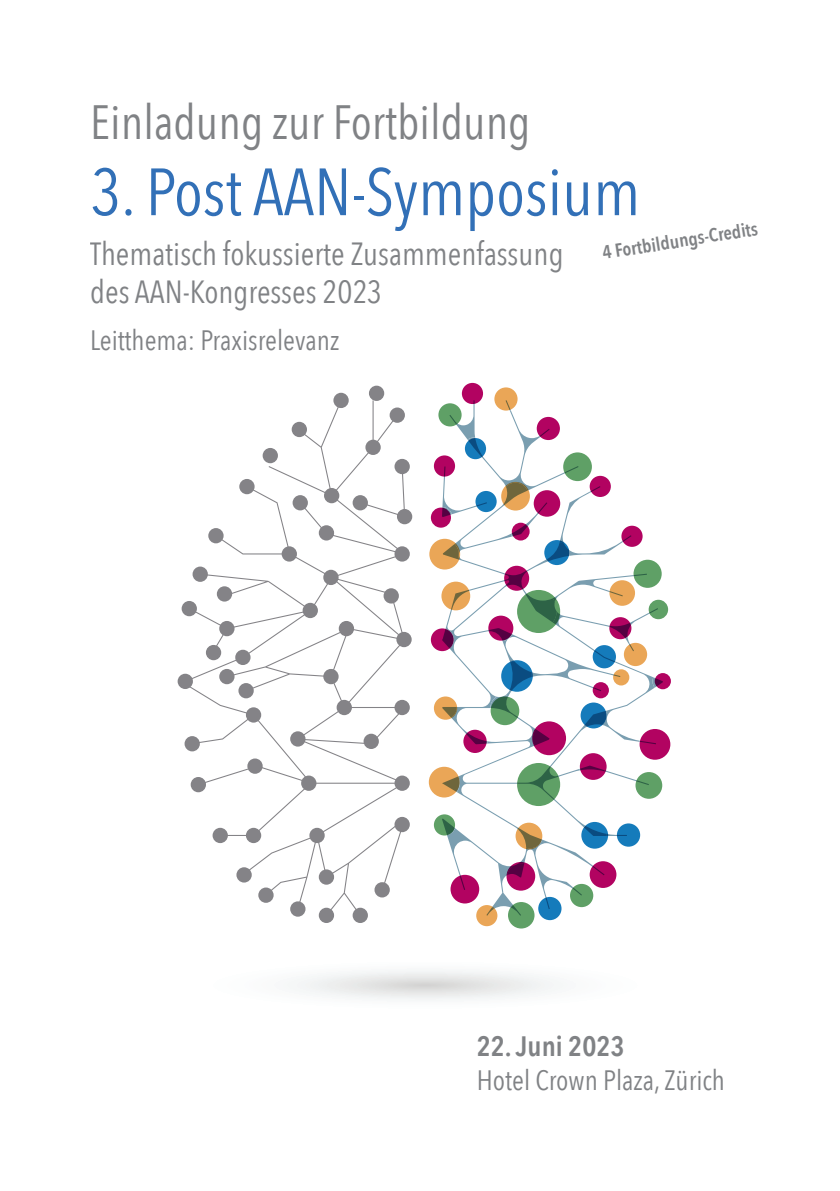
<style>
.page{position:relative;width:840px;height:1191px;background:#fff}
.page>*{position:absolute;margin:0;border:0;box-sizing:border-box;transform-origin:0 0}
.t1{font:66px "Avenir Next Condensed";color:#3270b7}
.t2{font:48px "Avenir Next Condensed";color:#808285}
.t3{font:32px/38px "Avenir Next Condensed";color:#808285}
.t4{font:28px "Avenir Next Condensed";color:#808285}
.t5{font:600 28px "Avenir Next Condensed";color:#808285}
.t6{font:600 18.8px "Avenir Next Condensed";color:#808285}
</style>
<div class="page">
<svg style="left:297px;top:971px;width:257px;height:29px"></svg>
<div style="left:538px;top:897px;width:23px;height:23px;background:#157bbb;border-radius:50%"></div>
<div style="left:428px;top:766px;width:31px;height:31px;background:#eaa657;border-radius:50%"></div>
<div style="left:476px;top:905px;width:21px;height:21px;background:#eaa657;border-radius:50%"></div>
<svg style="left:433px;top:814px;width:22px;height:21px"></svg>
<div style="left:507px;top:902px;width:27px;height:26px;background:#5fa066;border-radius:50%"></div>
<div style="left:639px;top:729px;width:31px;height:30px;background:#b20361;border-radius:50%"></div>
<div style="left:429px;top:539px;width:31px;height:30px;background:#eaa657;border-radius:50%"></div>
<svg style="left:441px;top:581px;width:29px;height:29px"></svg>
<div style="left:433px;top:696px;width:24px;height:23px;background:#eaa657;border-radius:50%"></div>
<div style="left:635px;top:772px;width:27px;height:27px;background:#5fa066;border-radius:50%"></div>
<div style="left:633px;top:560px;width:28px;height:28px;background:#5fa066;border-radius:50%"></div>
<div style="left:430px;top:628px;width:23px;height:23px;background:#b20361;border-radius:50%"></div>
<div style="left:430px;top:507px;width:20px;height:20px;background:#b20361;border-radius:50%"></div>
<div style="left:433px;top:455px;width:22px;height:21px;background:#b20361;border-radius:50%"></div>
<div style="left:461px;top:383px;width:22px;height:21px;background:#b20361;border-radius:50%"></div>
<div style="left:438px;top:403px;width:23px;height:23px;background:#5fa066;border-radius:50%"></div>
<div style="left:494px;top:387px;width:23px;height:23px;background:#eaa657;border-radius:50%"></div>
<div style="left:648px;top:600px;width:19px;height:19px;background:#5fa066;border-radius:50%"></div>
<div style="left:654px;top:673px;width:16px;height:16px;background:#b20361;border-radius:50%"></div>
<svg style="left:445px;top:401px;width:209px;height:508px"></svg>
<svg style="left:449px;top:415px;width:7px;height:9px"></svg>
<svg style="left:505px;top:400px;width:5px;height:11px"></svg>
<svg style="left:564px;top:466px;width:14px;height:7px"></svg>
<svg style="left:589px;top:486px;width:11px;height:6px"></svg>
<svg style="left:538px;top:502px;width:9px;height:10px"></svg>
<svg style="left:621px;top:535px;width:10px;height:7px"></svg>
<svg style="left:648px;top:608px;width:9px;height:6px"></svg>
<svg style="left:546px;top:542px;width:23px;height:19px"></svg>
<svg style="left:450px;top:590px;width:19px;height:20px"></svg>
<svg style="left:488px;top:628px;width:23px;height:13px"></svg>
<svg style="left:442px;top:629px;width:11px;height:19px"></svg>
<svg style="left:443px;top:544px;width:15px;height:15px"></svg>
<svg style="left:441px;top:466px;width:45px;height:51px"></svg>
<svg style="left:442px;top:707px;width:14px;height:10px"></svg>
<svg style="left:466px;top:733px;width:21px;height:11px"></svg>
<svg style="left:633px;top:573px;width:13px;height:3px"></svg>
<svg style="left:490px;top:661px;width:41px;height:54px"></svg>
<svg style="left:594px;top:687px;width:7px;height:4px"></svg>
<svg style="left:612px;top:674px;width:8px;height:3px"></svg>
<svg style="left:504px;top:571px;width:52px;height:51px"></svg>
<svg style="left:532px;top:729px;width:17px;height:17px"></svg>
<svg style="left:442px;top:776px;width:17px;height:16px"></svg>
<svg style="left:517px;top:766px;width:41px;height:32px"></svg>
<svg style="left:584px;top:711px;width:22px;height:15px"></svg>
<svg style="left:579px;top:765px;width:25px;height:6px"></svg>
<svg style="left:636px;top:780px;width:12px;height:5px"></svg>
<svg style="left:639px;top:740px;width:16px;height:4px"></svg>
<svg style="left:652px;top:677px;width:10px;height:10px"></svg>
<svg style="left:614px;top:835px;width:12px;height:1px"></svg>
<svg style="left:592px;top:866px;width:12px;height:9px"></svg>
<svg style="left:572px;top:887px;width:9px;height:8px"></svg>
<svg style="left:545px;top:898px;width:4px;height:11px"></svg>
<svg style="left:518px;top:828px;width:24px;height:20px"></svg>
<svg style="left:507px;top:863px;width:17px;height:14px"></svg>
<svg style="left:486px;top:907px;width:7px;height:8px"></svg>
<svg style="left:510px;top:905px;width:11px;height:10px"></svg>
<svg style="left:460px;top:876px;width:5px;height:14px"></svg>
<svg style="left:441px;top:818px;width:14px;height:17px"></svg>
<svg style="left:583px;top:825px;width:23px;height:11px"></svg>
<svg style="left:593px;top:623px;width:40px;height:39px"></svg>
<svg style="left:609px;top:591px;width:13px;height:5px"></svg>
<svg style="left:504px;top:482px;width:23px;height:22px"></svg>
<svg style="left:511px;top:524px;width:16px;height:12px"></svg>
<svg style="left:539px;top:429px;width:10px;height:8px"></svg>
<svg style="left:467px;top:437px;width:14px;height:18px"></svg>
<svg style="left:185px;top:400px;width:221px;height:515px"></svg>
<div style="left:389px;top:407px;width:15px;height:16px;background:#848387;border-radius:50%"></div>
<div style="left:369px;top:386px;width:15px;height:15px;background:#848387;border-radius:50%"></div>
<div style="left:333px;top:393px;width:15px;height:15px;background:#848387;border-radius:50%"></div>
<div style="left:262px;top:448px;width:16px;height:15px;background:#848387;border-radius:50%"></div>
<div style="left:239px;top:479px;width:15px;height:15px;background:#848387;border-radius:50%"></div>
<div style="left:292px;top:495px;width:16px;height:15px;background:#848387;border-radius:50%"></div>
<div style="left:352px;top:495px;width:16px;height:15px;background:#848387;border-radius:50%"></div>
<div style="left:394px;top:459px;width:15px;height:15px;background:#848387;border-radius:50%"></div>
<div style="left:208px;top:528px;width:15px;height:15px;background:#848387;border-radius:50%"></div>
<div style="left:181px;top:601px;width:16px;height:15px;background:#848387;border-radius:50%"></div>
<div style="left:206px;top:645px;width:15px;height:15px;background:#848387;border-radius:50%"></div>
<div style="left:219px;top:621px;width:15px;height:15px;background:#848387;border-radius:50%"></div>
<div style="left:281px;top:546px;width:16px;height:15px;background:#848387;border-radius:50%"></div>
<div style="left:323px;top:570px;width:15px;height:15px;background:#848387;border-radius:50%"></div>
<div style="left:383px;top:588px;width:15px;height:15px;background:#848387;border-radius:50%"></div>
<div style="left:338px;top:621px;width:16px;height:15px;background:#848387;border-radius:50%"></div>
<div style="left:396px;top:632px;width:15px;height:15px;background:#848387;border-radius:50%"></div>
<div style="left:394px;top:546px;width:15px;height:15px;background:#848387;border-radius:50%"></div>
<div style="left:397px;top:509px;width:15px;height:15px;background:#848387;border-radius:50%"></div>
<div style="left:394px;top:700px;width:15px;height:15px;background:#848387;border-radius:50%"></div>
<div style="left:336px;top:700px;width:16px;height:15px;background:#848387;border-radius:50%"></div>
<div style="left:363px;top:733px;width:15px;height:16px;background:#848387;border-radius:50%"></div>
<div style="left:192px;top:566px;width:16px;height:16px;background:#848387;border-radius:50%"></div>
<div style="left:323px;top:669px;width:15px;height:15px;background:#848387;border-radius:50%"></div>
<div style="left:238px;top:683px;width:15px;height:15px;background:#848387;border-radius:50%"></div>
<div style="left:219px;top:669px;width:15px;height:15px;background:#848387;border-radius:50%"></div>
<div style="left:302px;top:603px;width:16px;height:15px;background:#848387;border-radius:50%"></div>
<div style="left:290px;top:731px;width:15px;height:15px;background:#848387;border-radius:50%"></div>
<div style="left:394px;top:775px;width:15px;height:16px;background:#848387;border-radius:50%"></div>
<div style="left:301px;top:775px;width:15px;height:16px;background:#848387;border-radius:50%"></div>
<div style="left:246px;top:707px;width:15px;height:15px;background:#848387;border-radius:50%"></div>
<div style="left:247px;top:758px;width:15px;height:16px;background:#848387;border-radius:50%"></div>
<div style="left:190px;top:777px;width:16px;height:15px;background:#848387;border-radius:50%"></div>
<div style="left:184px;top:736px;width:16px;height:15px;background:#848387;border-radius:50%"></div>
<div style="left:177px;top:673px;width:16px;height:16px;background:#848387;border-radius:50%"></div>
<div style="left:212px;top:828px;width:16px;height:15px;background:#848387;border-radius:50%"></div>
<div style="left:236px;top:867px;width:15px;height:15px;background:#848387;border-radius:50%"></div>
<div style="left:258px;top:887px;width:15px;height:15px;background:#848387;border-radius:50%"></div>
<div style="left:290px;top:901px;width:15px;height:15px;background:#848387;border-radius:50%"></div>
<div style="left:309px;top:828px;width:15px;height:15px;background:#848387;border-radius:50%"></div>
<div style="left:318px;top:869px;width:16px;height:15px;background:#848387;border-radius:50%"></div>
<div style="left:352px;top:907px;width:16px;height:16px;background:#848387;border-radius:50%"></div>
<div style="left:318px;top:907px;width:16px;height:16px;background:#848387;border-radius:50%"></div>
<div style="left:374px;top:882px;width:15px;height:15px;background:#848387;border-radius:50%"></div>
<div style="left:394px;top:817px;width:15px;height:15px;background:#848387;border-radius:50%"></div>
<div style="left:246px;top:828px;width:15px;height:15px;background:#848387;border-radius:50%"></div>
<div style="left:235px;top:649px;width:15px;height:16px;background:#848387;border-radius:50%"></div>
<div style="left:217px;top:586px;width:15px;height:15px;background:#848387;border-radius:50%"></div>
<div style="left:324px;top:488px;width:15px;height:15px;background:#848387;border-radius:50%"></div>
<div style="left:318px;top:525px;width:16px;height:15px;background:#848387;border-radius:50%"></div>
<div style="left:291px;top:422px;width:16px;height:15px;background:#848387;border-radius:50%"></div>
<div style="left:365px;top:440px;width:15px;height:15px;background:#848387;border-radius:50%"></div>
<h2 class="t2" style="left:90px;top:91px;width:441px">Einladung zur Fortbildung</h2>
<h1 class="t1" style="left:90px;top:149px;width:551px">3. Post AAN-Symposium</h1>
<p class="t6" style="left:600px;top:241px;width:159px;rotate:-9deg">4 Fortbildungs-Credits</p>
<p class="t3" style="left:90px;top:236px;width:474px">Thematisch fokussierte Zusammenfassung des AAN-Kongresses 2023</p>
<p class="t4" style="left:90px;top:322px;width:250px">Leitthema: Praxisrelevanz</p>
<p class="t5" style="left:476px;top:1028px;width:149px">22. Juni 2023</p>
<p class="t4" style="left:476px;top:1062px;width:250px">Hotel Crown Plaza, Zürich</p>
</div>
